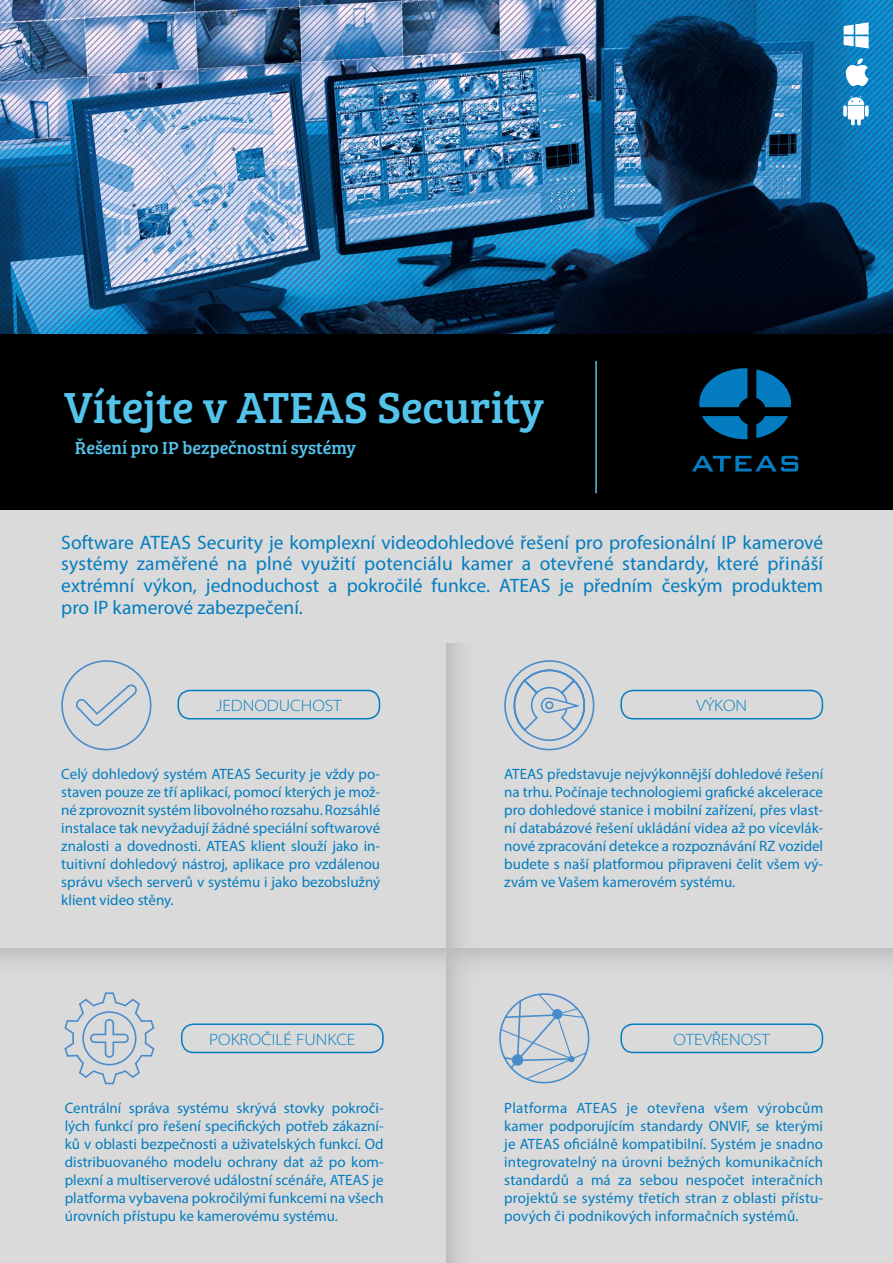
<style>
.page{position:relative;width:893px;height:1263px;background:#fff}
.page>*{position:absolute;margin:0;border:0;box-sizing:border-box;transform-origin:0 0}
.t1{font:45px "Bree Serif";color:#53c3eb}
.t2{font:19.5px/21.8px "Myriad Pro";color:#037dc0;text-align:justify}
.t3{font:18px "Bree Serif";color:#53c3eb}
.t4{font:300 semi-expanded 16.5px "Myriad Pro";color:#037dc0}
.t5{font:15px/18px "Myriad Pro";color:#037dc0;text-align:justify}
</style>
<div class="page">
<div style="left:0;top:953px;width:446px;height:310px;background:#dadada"></div>
<div style="left:0;top:643px;width:446px;height:310px;background:#dadada"></div>
<div style="left:446px;top:953px;width:447px;height:310px;background:#dadada"></div>
<div style="left:446px;top:643px;width:447px;height:310px;background:#dadada"></div>
<svg style="left:61px;top:660px;width:91px;height:91px"></svg>
<svg style="left:504px;top:660px;width:91px;height:91px"></svg>
<div style="left:545px;top:701px;width:8px;height:8px;border:2px solid #488ccb;border-radius:50%"></div>
<svg style="left:64px;top:992px;width:91px;height:93px"></svg>
<div style="left:0;top:334px;width:893px;height:176px;background:#000"></div>
<div style="left:0;top:510px;width:893px;height:133px;background:#dadada"></div>
<img style="left:0;top:0;width:893px;height:334px">
<svg style="left:845px;top:58px;width:24px;height:28px"></svg>
<svg style="left:843px;top:105px;width:4px;height:12px"></svg>
<svg style="left:848px;top:96px;width:16px;height:29px"></svg>
<svg style="left:865px;top:105px;width:4px;height:12px"></svg>
<svg style="left:844px;top:22px;width:25px;height:27px"></svg>
<hr style="left:595px;top:361px;width:2px;height:132px;background:#53c3eb">
<div style="left:178px;top:690px;width:202px;height:29px;border:2px solid #037dc0;border-radius:12px"></div>
<div style="left:181px;top:1023px;width:203px;height:30px;border:2px solid #037dc0;border-radius:12px"></div>
<div style="left:620px;top:690px;width:203px;height:29px;border:2px solid #037dc0;border-radius:12px"></div>
<div style="left:620px;top:1023px;width:203px;height:30px;border:2px solid #037dc0;border-radius:12px"></div>
<div style="left:0;top:948px;width:893px;height:34px;background:linear-gradient(to bottom,#c3c3c3,#ddd)"></div>
<div style="left:446px;top:643px;width:34px;height:620px;background:linear-gradient(to right,#c3c3c3,#dcdcdc)"></div>
<svg style="left:499px;top:993px;width:89px;height:87px"></svg>
<svg style="left:692px;top:456px;width:106px;height:15px"></svg>
<svg style="left:699px;top:368px;width:48px;height:39px"></svg>
<svg style="left:702px;top:416px;width:45px;height:23px"></svg>
<svg style="left:756px;top:369px;width:35px;height:38px"></svg>
<svg style="left:756px;top:416px;width:32px;height:22px"></svg>
<h1 class="t1" style="left:64px;top:374px;width:481px">Vítejte v ATEAS Security</h1>
<p class="t3" style="left:75px;top:434px;width:283px">Řešení pro IP bezpečnostní systémy</p>
<p class="t2" style="left:61px;top:531px;width:763px">Software ATEAS Security je komplexní videodohledové řešení pro profesionální IP kamerové systémy zaměřené na plné využití potenciálu kamer a otevřené standardy, které přináší extrémní výkon, jednoduchost a pokročilé funkce. ATEAS je předním českým produktem pro IP kamerové zabezpečení.</p>
<p class="t4" style="left:216px;top:697px;width:127px">JEDNODUCHOST</p>
<p class="t4" style="left:696px;top:696px;width:52px">VÝKON</p>
<p class="t5" style="left:61px;top:764px;width:320px">Celý dohledový systém ATEAS Security je vždy po&shy;staven pouze ze tří aplikací, pomocí kterých je mož&shy;né zprovoznit systém libovolného rozsahu. Rozsáhlé instalace tak nevyžadují žádné speciální softwarové znalosti a dovednosti. ATEAS klient slouží jako in&shy;tuitivní dohledový nástroj, aplikace pro vzdálenou správu všech serverů v systému i jako bezobslužný klient video stěny.</p>
<p class="t5" style="left:504px;top:764px;width:320px">ATEAS představuje nejvýkonnější dohledové řešení na trhu. Počínaje technologiemi grafické akcelerace pro dohledové stanice i mobilní zařízení, přes vlast&shy;ní databázové řešení ukládání videa až po vícevlák&shy;nové zpracování detekce a rozpoznávání RZ vozidel budete s naší platformou připraveni čelit všem vý&shy;zvám ve Vašem kamerovém systému.</p>
<p class="t4" style="left:209px;top:1030px;width:148px">POKROČILÉ FUNKCE</p>
<p class="t4" style="left:674px;top:1030px;width:98px">OTEVŘENOST</p>
<p class="t5" style="left:65px;top:1099px;width:320px">Centrální správa systému skrývá stovky pokroči&shy;lých funkcí pro řešení specifických potřeb zákazní&shy;ků v oblasti bezpečnosti a uživatelských funkcí. Od distribuovaného modelu ochrany dat až po kom&shy;plexní a multiserverové událostní scénáře, ATEAS je platforma vybavena pokročilými funkcemi na všech úrovních přístupu ke kamerovému systému.</p>
<p class="t5" style="left:504px;top:1099px;width:320px">Platforma ATEAS je otevřena všem výrobcům kamer podporujícím standardy ONVIF, se kterými je ATEAS oficiálně kompatibilní. Systém je snadno integrovatelný na úrovni bežných komunikačních standardů a má za sebou nespočet interačních projektů se systémy třetích stran z oblasti přístu&shy;pových či podnikových informačních systémů.</p>
</div>
